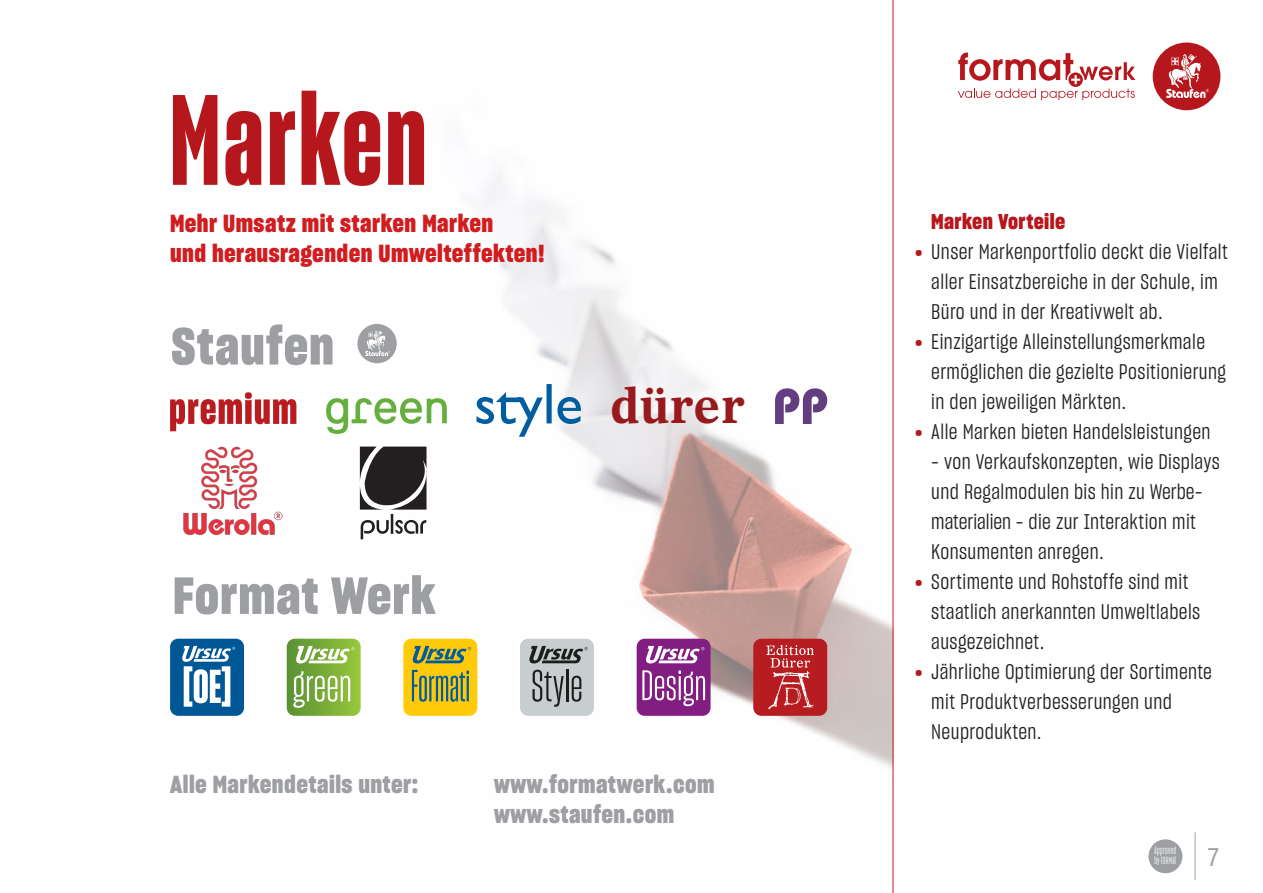
<style>
.page{position:relative;width:1263px;height:893px;background:#fff}
.page>*{position:absolute;margin:0;border:0;box-sizing:border-box;transform-origin:0 0}
.t1{font:124.65px "Sharp Grotesk Bold 12";letter-spacing:.025em;color:#b6171d}
.t2{font:50.7px "Sharp Grotesk Bold 16";letter-spacing:.02em;color:#9d9fa2}
.t3{font:700 48.45px "Olympian LT Std";color:#981a1e}
.t4{font:25.05px "Sharp Grotesk Book 16";color:#9d9fa2}
.t5{font:24px/30px "Sharp Grotesk Bold 16";letter-spacing:.02em;color:#d11d20}
.t6{font:24px/30px "Sharp Grotesk Bold 16";letter-spacing:.02em;color:#9d9fa2}
.t7{font:20.85px/30px "Sharp Grotesk Book 14";letter-spacing:.02em;color:#231f20}
.t8{font:20.85px "Sharp Grotesk Bold 16";letter-spacing:.02em;color:#b6171d}
.t9{font:10.8px "Sharp Grotesk Book 10";letter-spacing:.025em;color:#fff}
.t10{font:10.2px "Sharp Grotesk Book 10";letter-spacing:.025em;color:#fff}
.s1{font-family:"Sharp Grotesk Bold 20";color:#b6171d}
.s2{font-size:10.8px}
</style>
<div class="page">
<hr style="left:1195px;top:832px;width:1px;height:48px;background:#9d9fa2">
<div style="left:1148px;top:839px;width:34px;height:34px;background:#9d9fa2;border-radius:50%"></div>
<div style="left:1153px;top:43px;width:67px;height:67px;background:#b6171d;border-radius:50%"></div>
<svg style="left:1166px;top:54px;width:43px;height:44px"></svg>
<svg style="left:958px;top:53px;width:177px;height:47px"></svg>
<img style="left:401px;top:173px;width:491px;height:595px">
<div style="left:170px;top:639px;width:74px;height:77px;background:#005796;border-radius:8px"></div>
<svg style="left:182px;top:646px;width:53px;height:61px"></svg>
<svg style="left:287px;top:639px;width:74px;height:77px"></svg>
<div style="left:403px;top:639px;width:74px;height:77px;background:#feca0a;border-radius:8px"></div>
<svg style="left:412px;top:646px;width:59px;height:17px"></svg>
<svg style="left:412px;top:670px;width:57px;height:32px"></svg>
<div style="left:520px;top:639px;width:74px;height:77px;background:#c8cdd0;border-radius:8px"></div>
<svg style="left:529px;top:646px;width:59px;height:17px"></svg>
<svg style="left:532px;top:670px;width:32px;height:37px"></svg>
<hr style="left:566px;top:669px;width:2px;height:32px;background:#1d1d1b">
<svg style="left:572px;top:676px;width:9px;height:26px"></svg>
<div style="left:637px;top:639px;width:73px;height:77px;background:#821d81;border-radius:8px"></div>
<svg style="left:646px;top:646px;width:58px;height:17px"></svg>
<svg style="left:642px;top:670px;width:63px;height:36px"></svg>
<div style="left:753px;top:639px;width:74px;height:77px;background:#b61c20;border-radius:8px"></div>
<img style="left:768px;top:671px;width:46px;height:39px">
<svg style="left:766px;top:645px;width:48px;height:23px"></svg>
<hr style="left:892px;top:0;width:1px;height:893px;background:#d11d20">
<img style="left:183px;top:447px;width:99px;height:88px">
<svg style="left:360px;top:447px;width:67px;height:92px"></svg>
<svg style="left:170px;top:392px;width:126px;height:39px"></svg>
<svg style="left:326px;top:398px;width:121px;height:36px"></svg>
<svg style="left:476px;top:384px;width:105px;height:53px"></svg>
<svg style="left:775px;top:388px;width:52px;height:36px"></svg>
<div style="left:357px;top:324px;width:40px;height:39px;background:#9d9fa2;border-radius:50%"></div>
<svg style="left:365px;top:330px;width:25px;height:26px"></svg>
<h1 class="t1" style="left:170px;top:61px;width:258px">Marken</h1>
<p class="t5" style="left:170px;top:208px;width:376px">Mehr Umsatz mit starken Marken<br>und herausragenden Umwelteffekten!</p>
<p class="t8" style="left:931px;top:207px;width:135px">Marken Vorteile</p>
<p class="t7" style="left:931px;top:237px;width:298px;text-indent:-17px"><span class="s1">•</span> Unser Markenportfolio deckt die Vielfalt aller Einsatzbereiche in der Schule, im<br>Büro und in der Kreativwelt ab.</p>
<p class="t7" style="left:931px;top:327px;width:296px;text-indent:-17px"><span class="s1">•</span> Einzigartige Alleinstellungsmerkmale ermöglichen die gezielte Positionierung in den jeweiligen Märkten.</p>
<p class="t7" style="left:914px;top:417px;width:298px"><span class="s1">•</span> Alle Marken bieten Handelsleistungen</p>
<p class="t7" style="left:931px;top:447px;width:290px">- von Verkaufskonzepten, wie Displays und Regalmodulen bis hin zu Werbe&shy;materialien - die zur Interaktion mit Konsumenten anregen.</p>
<p class="t7" style="left:931px;top:567px;width:271px;text-indent:-17px"><span class="s1">•</span> Sortimente und Rohstoffe sind mit staatlich anerkannten Umweltlabels ausgezeichnet.</p>
<p class="t7" style="left:931px;top:657px;width:282px;text-indent:-17px"><span class="s1">•</span> Jährliche Optimierung der Sortimente mit Produktverbesserungen und<br>Neuprodukten.</p>
<h2 class="t2" style="left:172px;top:311px;width:164px">Staufen</h2>
<h3 class="t3" style="left:611px;top:376px;width:136px">dürer</h3>
<h2 class="t2" style="left:173px;top:560px;width:264px">Format Werk</h2>
<p class="t6" style="left:170px;top:769px;width:250px">Alle Markendetails unter:</p>
<p class="t6" style="left:494px;top:769px;width:222px">www.formatwerk.com www.staufen.com</p>
<p class="t9" style="left:1154px;top:843px;width:23px">Approved</p>
<p class="t10" style="left:1154px;top:854px;width:24px"><span class="s2">by</span> FORMAT</p>
<p class="t4" style="left:1208px;top:839px;width:13px">7</p>
</div>
